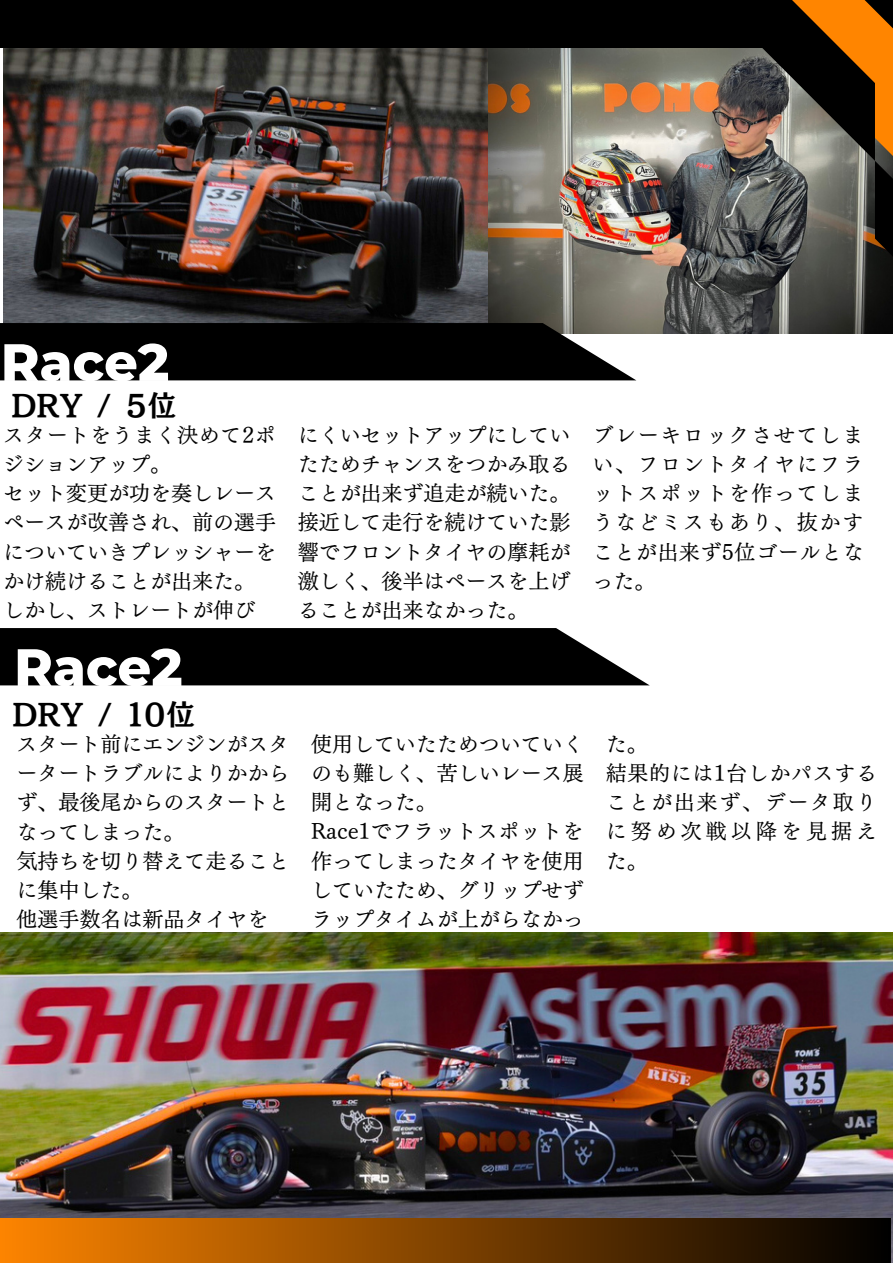
<style>
.page{position:relative;width:893px;height:1264px;background:#fff}
.page>*{position:absolute;margin:0;border:0;box-sizing:border-box;transform-origin:0 0}
.t1{font:800 52.5px "Montserrat";color:#fff}
.t2{font:28.5px "TEST Mode Min B B";color:#000}
.t3{font:21px/29.2px "Canva UD Mincho Pr 6 N M";color:#000;text-align:justify}
.t4{font:21px/29.2px "Canva UD Mincho Pr 6 N M";letter-spacing:.035em;color:#000}
</style>
<div class="page">
<img style="left:488px;top:47px;width:202px;height:286px">
<img style="left:3px;top:47px;width:485px;height:276px">
<img style="left:0;top:932px;width:892px;height:330px">
<div style="left:0;top:0;width:892px;height:47px;background:#000"></div>
<svg style="left:690px;top:0;width:202px;height:334px;background:#5c5142"></svg>
<div style="left:0;top:1218px;width:890px;height:44px;background:linear-gradient(to right,#fd8400,#010000)"></div>
<svg style="left:0;top:323px;width:636px;height:57px;background:#0e0e0e"></svg>
<svg style="left:0;top:628px;width:649px;height:57px;background:#121212"></svg>
<p class="t1" style="left:1px;top:330px;width:170px">Race2</p>
<p class="t2" style="left:12px;top:391px;width:166px">DRY / ５位</p>
<p class="t4" style="left:3px;top:420px;width:274px">スタートをうまく決めて2ポジションアップ。</p>
<p class="t3" style="left:3px;top:478px;width:274px">セット変更が功を奏しレースペースが改善され、前の選手についていきプレッシャーをかけ続けることが出来た。</p>
<p class="t3" style="left:3px;top:595px;width:253px">しかし、ストレートが伸び</p>
<p class="t1" style="left:14px;top:635px;width:170px">Race2</p>
<p class="t2" style="left:13px;top:700px;width:184px">DRY / １０位</p>
<p class="t3" style="left:17px;top:729px;width:274px">スタート前にエンジンがスタータートラブルによりかからず、最後尾からのスタートとなってしまった。</p>
<p class="t3" style="left:17px;top:846px;width:274px">気持ちを切り替えて走ることに集中した。</p>
<p class="t3" style="left:17px;top:904px;width:253px">他選手数名は新品タイヤを</p>
<p class="t3" style="left:298px;top:420px;width:274px">にくいセットアップにしていたためチャンスをつかみ取ることが出来ず追走が続いた。</p>
<p class="t3" style="left:298px;top:507px;width:274px">接近して走行を続けていた影響でフロントタイヤの摩耗が激しく、後半はペースを上げることが出来なかった。</p>
<p class="t3" style="left:592px;top:420px;width:273px">ブレーキロックさせてしまい、フロントタイヤにフラットスポットを作ってしまうなどミスもあり、抜かすことが出来ず5位ゴールとなった。</p>
<p class="t3" style="left:311px;top:729px;width:274px">使用していたためついていくのも難しく、苦しいレース展開となった。</p>
<p class="t3" style="left:311px;top:816px;width:274px;text-align:left">Race1でフラットスポットを作ってしまったタイヤを使用していたため、グリップせずラップタイムが上がらなかっ</p>
<p class="t3" style="left:605px;top:729px;width:43px">た。</p>
<p class="t3" style="left:605px;top:758px;width:273px">結果的には1台しかパスすることが出来ず、データ取りに努め次戦以降を見据えた。</p>
</div>
